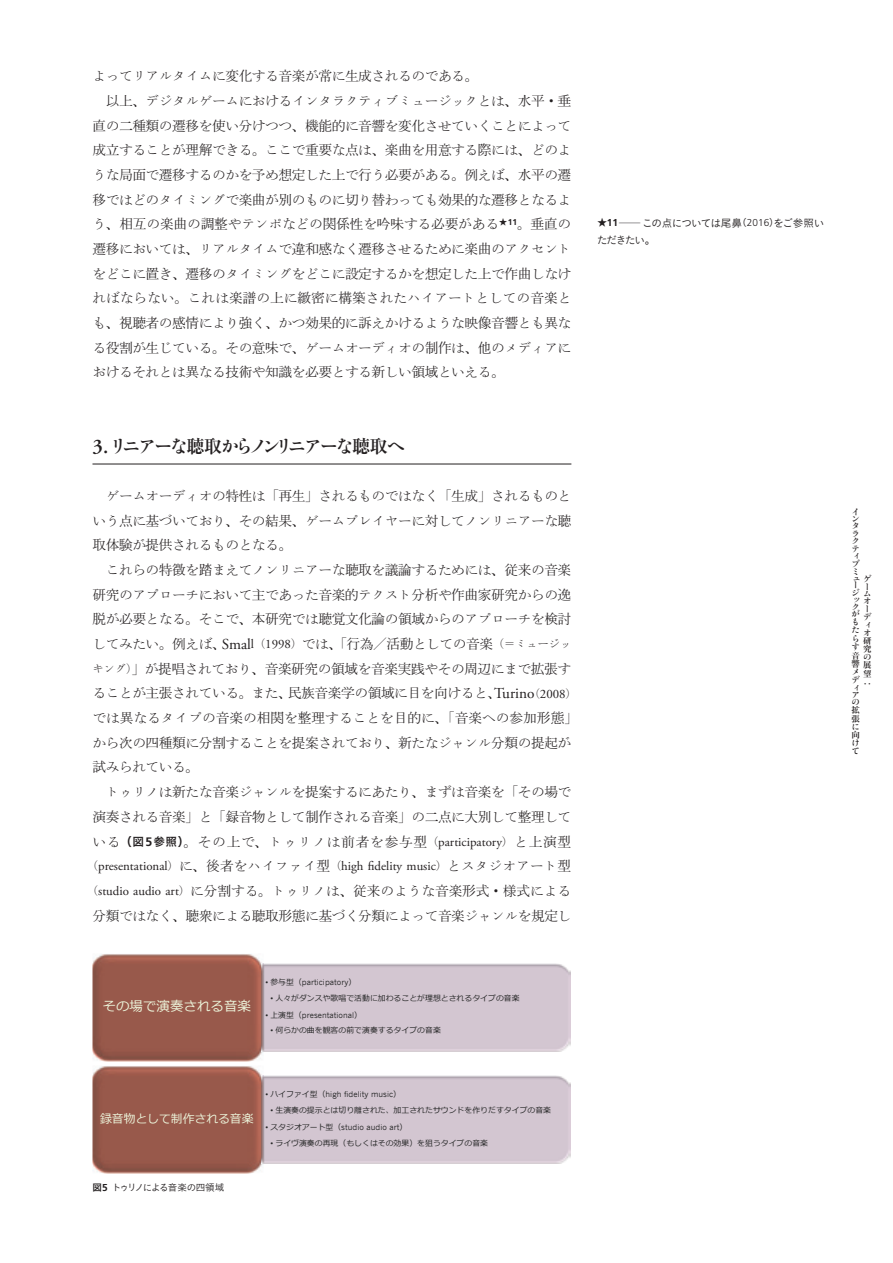
<style>
.page{position:relative;width:893px;height:1263px;background:#fff}
.page>*{position:absolute;margin:0;border:0;box-sizing:border-box;transform-origin:0 0}
.t1{font:18px "Ryumin Std Bold KO";letter-spacing:-.175em;color:#231f20}
.t2{font:100 13.8px/24.8px "Iwa O Min Pro";letter-spacing:-.04em;color:#231f20;text-align:justify}
.t3{font:100 13.8px "Iwa O Min Pro";letter-spacing:-.02em;color:#231f20}
.t4{font:100 13.8px "Iwa O Min Pro";letter-spacing:-.01em;color:#231f20}
.t5{font:13.5px "Meiryo";color:#ecf4da}
.t6{font:12.9px "Adobe Garamond Pro";color:#231f20}
.t7{font:11.85px "MS Mincho";letter-spacing:-.005em;color:#1e1c1d}
.t8{font:11.85px "Meiryo";letter-spacing:-.005em;color:#ecf4da}
.t9{font:10.65px/17px "Koburina Go Std N W3";letter-spacing:-.09em;color:#231f20;scale:2 1}
.t10{font:9.6px "Koburina Go Std N W3";letter-spacing:-.11em;color:#231f20}
.t11{font:8.55px/7.5px "Ryumin Std Bold KO";color:#231f20}
.t12{font:700 8.55px/8.6px "Ryumin Pr 6 N";color:#231f20}
.t13{font:7.8px "Meiryo";letter-spacing:.005em;color:#242525}
.t14{font:7.8px "News Gothic";letter-spacing:.005em;color:#242525}
.s1{font-family:"Adobe Garamond Pro";font-weight:600;font-size:20.85px}
.s2{font-family:"Ryumin Pr 6 N";font-weight:700}
.s3{font-family:"Adobe Garamond Pro";font-weight:400;font-size:15.15px}
.s4{font-family:"Adobe Garamond Pro";font-weight:400;font-size:12.9px}
.s5{font-size:11.7px}
.s6{font-family:"Koburina Go Std N W6";font-weight:400;font-size:11.7px}
.s7{font-family:"Frutiger";font-weight:700;font-size:12.3px}
.s8{font-family:"Iwa O Min Pro";font-weight:100;font-size:11.7px}
.s9{font-family:"Iwa O Min Pro";font-weight:100;font-size:13.8px}
.s10{font-family:"Century"}
.s11{font-family:"Meiryo"}
.s12{font-family:"News Gothic"}
.s13{font-family:"Koburina Go Std N W6"}
.s14{font-family:"Frutiger";font-weight:700;font-size:10.05px}
.s15{font-family:"Koburina Go Std N W6";font-size:9.6px}
.s16{font-size:9.6px}
.s17{font-family:"Frutiger";font-weight:300;font-size:10.05px}
</style>
<div class="page">
<hr style="left:92px;top:464px;width:479px;height:1px;background:#231f20">
<img style="left:92px;top:954px;width:172px;height:108px">
<img style="left:92px;top:1066px;width:172px;height:108px">
<p class="t2" style="left:92px;top:64px;width:388px">よってリアルタイムに変化する音楽が常に生成されるのである。</p>
<p class="t2" style="left:106px;top:88px;width:467px">以上、デジタルゲームにおけるインタラクティブミュージックとは、水平・垂</p>
<p class="t2" style="left:92px;top:113px;width:480px">直の二種類の遷移を使い分けつつ、機能的に音響を変化させていくことによって</p>
<p class="t2" style="left:92px;top:138px;width:480px">成立することが理解できる。ここで重要な点は、楽曲を用意する際には、どのよ</p>
<p class="t2" style="left:92px;top:162px;width:480px">うな局面で遷移するのかを予め想定した上で行う必要がある。例えば、水平の遷</p>
<p class="t2" style="left:92px;top:187px;width:480px">移ではどのタイミングで楽曲が別のものに切り替わっても効果的な遷移となるよ</p>
<p class="t3" style="left:92px;top:215px;width:480px">う、相互の楽曲の調整やテンポなどの関係性を吟味する必要がある<sup>★</sup><sup>11</sup>。垂直の</p>
<p class="t2" style="left:92px;top:236px;width:480px">遷移においては、リアルタイムで違和感なく遷移させるために楽曲のアクセント</p>
<p class="t2" style="left:92px;top:261px;width:480px">をどこに置き、遷移のタイミングをどこに設定するかを想定した上で作曲しなけ</p>
<p class="t4" style="left:92px;top:289px;width:481px">ればならない。これは楽譜の上に緻密に構築されたハイアートとしての音楽と</p>
<p class="t2" style="left:92px;top:310px;width:480px">も、視聴者の感情により強く、かつ効果的に訴えかけるような映像音響とも異な</p>
<p class="t2" style="left:92px;top:335px;width:480px">る役割が生じている。その意味で、ゲームオーディオの制作は、他のメディアに</p>
<p class="t2" style="left:92px;top:360px;width:414px">おけるそれとは異なる技術や知識を必要とする新しい領域といえる。</p>
<h1 class="t1" style="left:92px;top:434px;width:314px"><span class="s1">3.</span> リニアーな<span class="s2">聴取</span>からノンリニアーな<span class="s2">聴取</span>へ</h1>
<p class="t2" style="left:92px;top:483px;width:480px;text-indent:13px">ゲームオーディオの特性は「再生」されるものではなく「生成」されるものという点に基づいており、その結果、ゲームプレイヤーに対してノンリニアーな聴取体験が提供されるものとなる。</p>
<p class="t2" style="left:92px;top:557px;width:487px;text-align:left;text-indent:13px">これらの特徴を踏まえてノンリニアーな聴取を議論するためには、従来の音楽研究のアプローチにおいて主であった音楽的テクスト分析や作曲家研究からの逸脱が必要となる。そこで、本研究では聴覚文化論の領域からのアプローチを検討してみたい。例えば、<span class="s3">Smal</span><span class="s4">l</span><span class="s5">（</span><span class="s4">1998</span><span class="s5">）</span>では、「行為／活動としての音楽<span class="s5">（＝ミュージッキング）</span>」が提唱されており、音楽研究の領域を音楽実践やその周辺にまで拡張することが主張されている。また、民族音楽学の領域に目を向けると、<span class="s3">Turino</span><span class="s5">（</span><span class="s4">2008</span><span class="s5">）</span>では異なるタイプの音楽の相関を整理することを目的に、「音楽への参加形態」から次の四種類に分割することを提案されており、新たなジャンル分類の提起が試みられている。</p>
<p class="t2" style="left:92px;top:779px;width:480px;text-indent:13px">トゥリノは新たな音楽ジャンルを提案するにあたり、まずは音楽を「その場で演奏される音楽」と「録音物として制作される音楽」の二点に大別して整理している<span class="s6">（図</span><span class="s7">5</span><span class="s6">参照）</span>。その上で、トゥリノは前者を参与型<span class="s5">（</span><span class="s4">participatory</span><span class="s5">）</span>と上演型</p>
<p class="t6" style="left:87px;top:858px;width:486px"><span class="s8">（</span>presentational<span class="s8">）</span><span class="s9">に、後者をハイファイ型</span><span class="s8">（</span>high fidelity music<span class="s8">）</span><span class="s9">とスタジオアート型</span></p>
<p class="t2" style="left:87px;top:878px;width:486px;text-align:center"><span class="s5">（</span><span class="s4">studio audio art</span><span class="s5">）</span>に分割する。トゥリノは、従来のような音楽形式・様式による分類ではなく、聴衆による聴取形態に基づく分類によって音楽ジャンルを規定し</p>
<p class="t7" style="left:249px;top:784px;width:156px">図 <span class="s10">4.</span>垂直の遷移（自動生成）</p>
<p class="t5" style="left:103px;top:996px;width:150px">その場で演奏される⾳楽</p>
<p class="t14" style="left:265px;top:977px;width:93px">• <span class="s11">参与型（</span>participatory<span class="s11">）</span></p>
<p class="t13" style="left:270px;top:993px;width:251px"><span class="s12">•</span> ⼈々がダンスや歌唱で活動に加わることが理想とされるタイプの⾳楽</p>
<p class="t14" style="left:265px;top:1010px;width:98px">• <span class="s11">上演型（</span>presentational<span class="s11">）</span></p>
<p class="t13" style="left:270px;top:1025px;width:172px"><span class="s12">•</span> 何らかの曲を観客の前で演奏するタイプの⾳楽</p>
<p class="t8" style="left:100px;top:1110px;width:155px">録⾳物として制作される⾳楽</p>
<p class="t14" style="left:265px;top:1089px;width:137px">• <span class="s11">ハイファイ型（</span>high fidelity music<span class="s11">）</span></p>
<p class="t13" style="left:270px;top:1105px;width:282px"><span class="s12">•</span> ⽣演奏の提⽰とは切り離された、加⼯されたサウンドを作りだすタイプの⾳楽</p>
<p class="t14" style="left:265px;top:1122px;width:143px">• <span class="s11">スタジオアート型（</span>studio audio art<span class="s11">）</span></p>
<p class="t13" style="left:270px;top:1137px;width:219px"><span class="s12">•</span> ライヴ演奏の再現（もしくはその効果）を狙うタイプの⾳楽</p>
<p class="t10" style="left:92px;top:1180px;width:133px"><span class="s13">図</span><span class="s14">5</span> トゥリノによる音楽の四領域</p>
<p class="t9" style="left:597px;top:214px;width:115px"><span class="s15">★</span><span class="s14">11</span>─この点については尾鼻<span class="s16">（</span><span class="s17">2016</span><span class="s16">）</span>をご参照いただきたい。</p>
<p class="t11" style="left:851px;top:507px;width:10px">インタラクティブミ</p>
<p class="t11" style="left:851px;top:577px;width:9px;line-height:14.9px">ーッ</p>
<p class="t11" style="left:851px;top:602px;width:10px;line-height:8.1px">クがもたらす</p>
<p class="t12" style="left:851px;top:651px;width:10px">音響</p>
<p class="t11" style="left:851px;top:667px;width:10px">メディアの</p>
<p class="t12" style="left:851px;top:705px;width:10px">拡張</p>
<p class="t11" style="left:851px;top:722px;width:9px">に</p>
<p class="t12" style="left:851px;top:730px;width:9px">向</p>
<p class="t11" style="left:851px;top:738px;width:9px;line-height:7.9px">けて</p>
<p class="t11" style="left:863px;top:574px;width:10px;line-height:7.9px;text-indent:-12px">ュゲー</p>
<p class="t11" style="left:863px;top:589px;width:10px;text-indent:-12px">ジムオーディオ</p>
<p class="t12" style="left:863px;top:636px;width:10px">研究</p>
<p class="t11" style="left:863px;top:652px;width:9px">の</p>
<p class="t12" style="left:863px;top:660px;width:10px">展望</p>
<p class="t12" style="left:863px;top:680px;width:9px">：</p>
</div>
